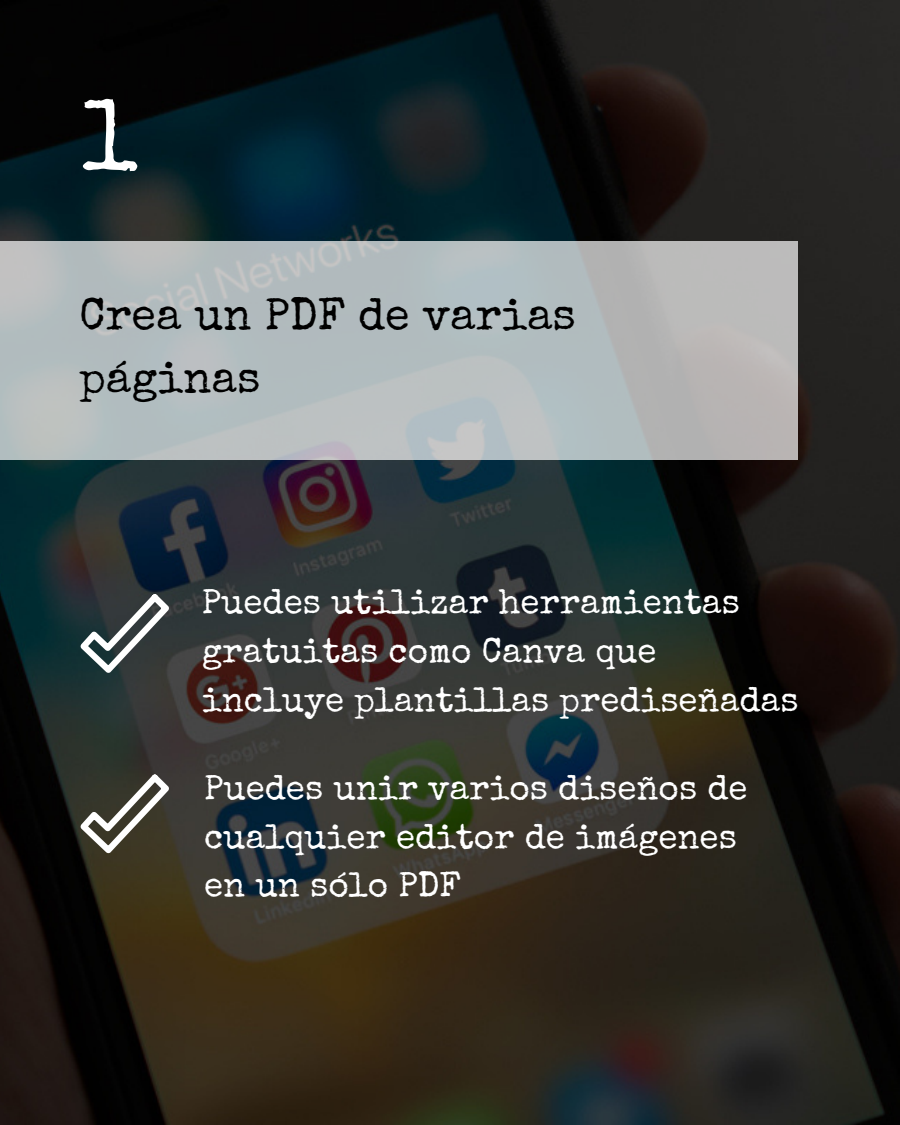
<style>
.page{position:relative;width:900px;height:1125px;background:#fff}
.page>*{position:absolute;margin:0;border:0;box-sizing:border-box;transform-origin:0 0}
.t1{font:100px "Special Elite";color:#fff}
.t2{font:45px/63px "Special Elite";color:#000}
.t3{font:35px/48.8px "Special Elite";color:#fff}
</style>
<div class="page">
<img style="left:0;top:0;width:900px;height:1125px">
<div style="left:0;top:241px;width:797px;height:218px;background:linear-gradient(to right,#b5bfc2,#b6b8b9)"></div>
<svg style="left:80px;top:592px;width:89px;height:81px"></svg>
<svg style="left:80px;top:773px;width:89px;height:81px"></svg>
<h1 class="t1" style="left:80px;top:100px;width:58px">1</h1>
<p class="t2" style="left:80px;top:288px;width:498px">Crea un PDF de varias páginas</p>
<p class="t3" style="left:202px;top:582px;width:598px">Puedes utilizar herramientas gratuitas como Canva que incluye plantillas prediseñadas</p>
<p class="t3" style="left:204px;top:767px;width:545px">Puedes unir varios diseños de cualquier editor de imágenes en un sólo PDF</p>
</div>
